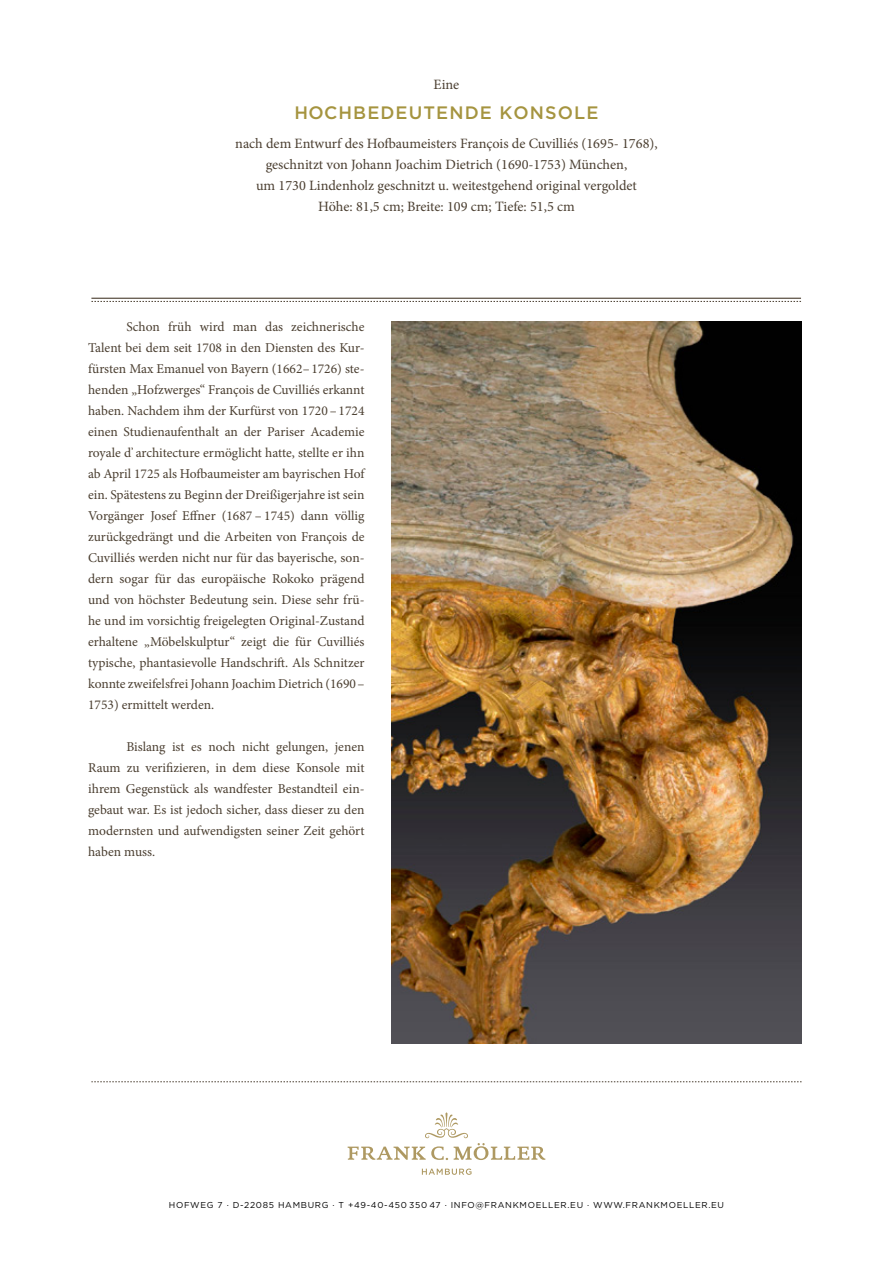
<style>
.page{position:relative;width:893px;height:1263px;background:#fff}
.page>*{position:absolute;margin:0;border:0;box-sizing:border-box;transform-origin:0 0}
.t1{font:500 18px "Gotham";letter-spacing:.06em;color:#a5943f}
.t2{font:14.25px/21px "Minion Pro";color:#4a3e30;text-align:center}
.t3{font:13.5px/21px "Minion Pro";color:#4a3e30;text-align:justify}
.t4{font:8.55px "Gotham";letter-spacing:.08em;color:#000}
</style>
<div class="page">
<svg style="left:91px;top:1081px;width:710px;height:1px"></svg>
<hr style="left:91px;top:298px;width:710px;height:1px;background:#4a3e30">
<svg style="left:91px;top:301px;width:710px;height:1px"></svg>
<svg style="left:348px;top:1112px;width:197px;height:48px"></svg>
<svg style="left:422px;top:1168px;width:49px;height:7px"></svg>
<img style="left:391px;top:321px;width:411px;height:723px">
<p class="t2" style="left:434px;top:74px;width:27px">Eine</p>
<h1 class="t1" style="left:294px;top:101px;width:306px">HOCHBEDEUTENDE KONSOLE</h1>
<p class="t2" style="left:235px;top:133px;width:424px">nach dem Entwurf des Hofbaumeisters François de Cuvilliés (1695- 1768), geschnitzt von Johann Joachim Dietrich (1690-1753) München,<br>um 1730 Lindenholz geschnitzt u. weitestgehend original vergoldet<br>Höhe: 81,5 cm; Breite: 109 cm; Tiefe: 51,5 cm</p>
<p class="t3" style="left:88px;top:316px;width:278px;text-indent:38px">Schon früh wird man das zeichnerische Talent bei dem seit 1708 in den Diensten des Kur&shy;fürsten Max Emanuel von Bayern (1662 – 1726) ste&shy;henden „Hofzwerges“ François de Cuvilliés erkannt haben. Nachdem ihm der Kurfürst von 1720 – 1724 einen Studienaufenthalt an der Pariser Academie royale d’ architecture ermöglicht hatte, stellte er ihn ab April 1725 als Hofbaumeister am bayrischen Hof ein. Spätestens zu Beginn der Dreißigerjahre ist sein Vorgänger Josef Effner (1687 – 1745) dann völlig zurückgedrängt und die Arbeiten von François de Cuvilliés werden nicht nur für das bayerische, son&shy;dern sogar für das europäische Rokoko prägend und von höchster Bedeutung sein. Diese sehr frü&shy;he und im vorsichtig freigelegten Original-Zustand erhaltene „Möbelskulptur“ zeigt die für Cuvilliés typische, phantasievolle Handschrift. Als Schnitzer konnte zweifelsfrei Johann Joachim Dietrich (1690 – 1753) ermittelt werden.</p>
<p class="t3" style="left:88px;top:736px;width:278px;text-indent:38px">Bislang ist es noch nicht gelungen, jenen Raum zu verifizieren, in dem diese Konsole mit ihrem Gegenstück als wandfester Bestandteil ein&shy;gebaut war. Es ist jedoch sicher, dass dieser zu den modernsten und aufwendigsten seiner Zeit gehört haben muss.</p>
<p class="t4" style="left:169px;top:1199px;width:324px">HOFWEG 7 . D-22085 HAMBURG . T +49-40-450 350 47 . INFO@FRA</p>
<p class="t4" style="left:505px;top:1199px;width:23px">NKMOE</p>
<p class="t4" style="left:542px;top:1199px;width:35px">LLER.EU</p>
<p class="t4" style="left:587px;top:1199px;width:17px">. WWW</p>
<p class="t4" style="left:623px;top:1199px;width:11px">.FRA</p>
<p class="t4" style="left:646px;top:1199px;width:23px">NKMOE</p>
<p class="t4" style="left:683px;top:1199px;width:35px">LLER.EU</p>
</div>
